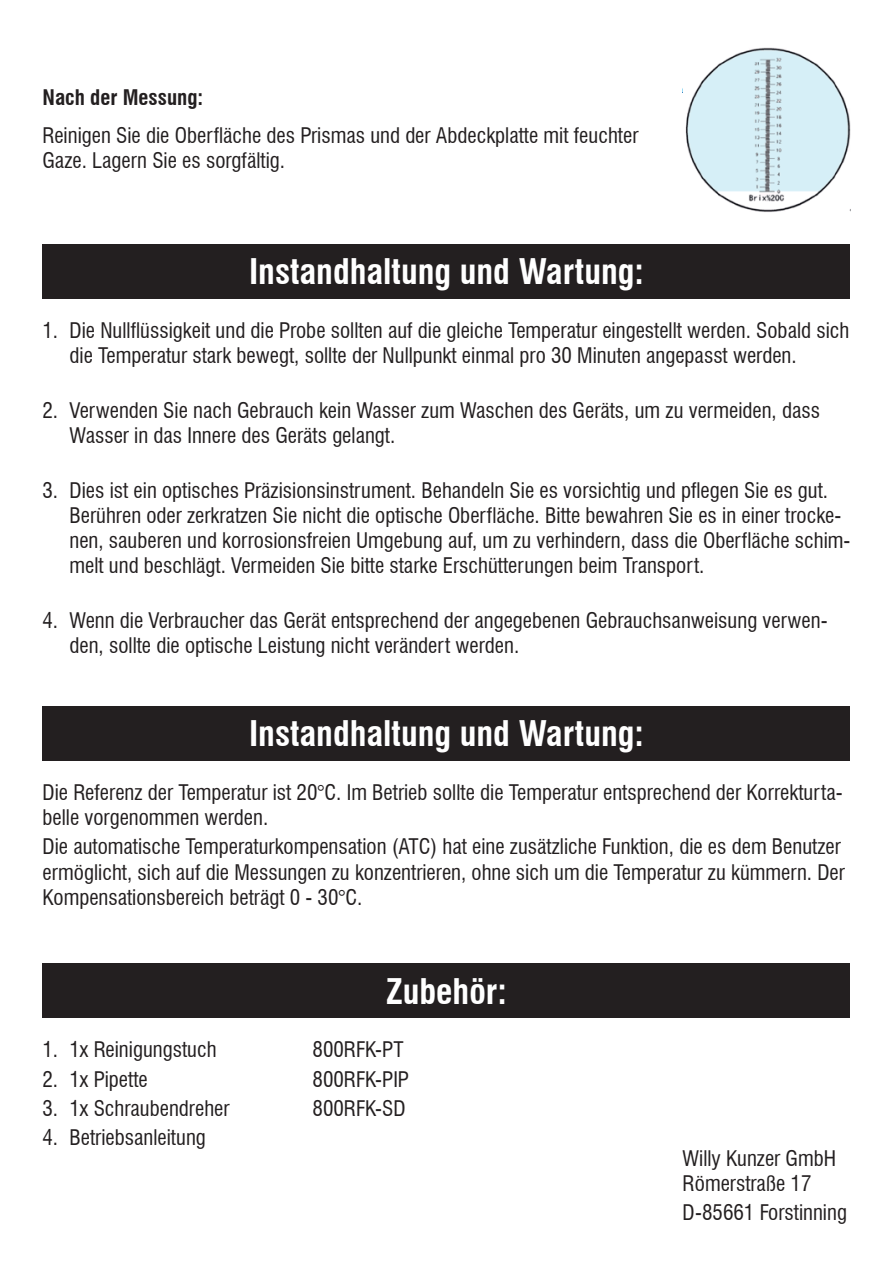
<style>
.page{position:relative;width:893px;height:1263px;background:#fff}
.page>*{position:absolute;margin:0;border:0;box-sizing:border-box;transform-origin:0 0}
.t1{font:700 condensed 34.5px "Swiss 721 BT";color:#fff}
.t2{font:condensed 21px/25.2px "Swiss 721 BT";color:#231f20}
.t3{font:700 condensed 21px "Swiss 721 BT";color:#231f20}
</style>
<div class="page">
<img style="left:685px;top:47px;width:165px;height:165px">
<div style="left:43px;top:244px;width:807px;height:55px;background:#231f20"></div>
<div style="left:43px;top:706px;width:807px;height:54px;background:#231f20"></div>
<div style="left:43px;top:963px;width:807px;height:54px;background:#231f20"></div>
<p class="t3" style="left:43px;top:84px;width:162px">Nach der Messung:</p>
<p class="t2" style="left:43px;top:122px;width:597px">Reinigen Sie die Oberfläche des Prismas und der Abdeckplatte mit feuchter<br>Gaze. Lagern Sie es sorgfältig.</p>
<h1 class="t1" style="left:249px;top:251px;width:396px">Instandhaltung und Wartung:</h1>
<p class="t2" style="left:70px;top:318px;width:781px;text-indent:-27px">1. Die Nullflüssigkeit und die Probe sollten auf die gleiche Temperatur eingestellt werden. Sobald sich die Temperatur stark bewegt, sollte der Nullpunkt einmal pro 30 Minuten angepasst werden.</p>
<p class="t2" style="left:70px;top:398px;width:752px;text-indent:-27px">2. Verwenden Sie nach Gebrauch kein Wasser zum Waschen des Geräts, um zu vermeiden, dass<br>Wasser in das Innere des Geräts gelangt.</p>
<p class="t2" style="left:70px;top:477px;width:782px;text-indent:-27px">3. Dies ist ein optisches Präzisionsinstrument. Behandeln Sie es vorsichtig und pflegen Sie es gut.<br>Berühren oder zerkratzen Sie nicht die optische Oberfläche. Bitte bewahren Sie es in einer trocke&shy;nen, sauberen und korrosionsfreien Umgebung auf, um zu verhindern, dass die Oberfläche schim&shy;melt und beschlägt. Vermeiden Sie bitte starke Erschütterungen beim Transport.</p>
<p class="t2" style="left:70px;top:608px;width:760px;text-indent:-27px">4. Wenn die Verbraucher das Gerät entsprechend der angegebenen Gebrauchsanweisung verwen&shy;den, sollte die optische Leistung nicht verändert werden.</p>
<h1 class="t1" style="left:249px;top:713px;width:396px">Instandhaltung und Wartung:</h1>
<p class="t2" style="left:43px;top:780px;width:802px">Die Referenz der Temperatur ist 20°C. Im Betrieb sollte die Temperatur entsprechend der Korrekturta&shy;belle vorgenommen werden.</p>
<p class="t2" style="left:43px;top:834px;width:804px">Die automatische Temperaturkompensation (ATC) hat eine zusätzliche Funktion, die es dem Benutzer ermöglicht, sich auf die Messungen zu konzentrieren, ohne sich um die Temperatur zu kümmern. Der<br>Kompensationsbereich beträgt 0 - 30°C.</p>
<h1 class="t1" style="left:386px;top:970px;width:122px">Zubehör:</h1>
<p class="t2" style="left:43px;top:1037px;width:176px">1. 1x Reinigungstuch</p>
<p class="t2" style="left:313px;top:1037px;width:93px">800RFK-PT</p>
<p class="t2" style="left:43px;top:1066px;width:107px">2. 1x Pipette</p>
<p class="t2" style="left:313px;top:1066px;width:98px">800RFK-PIP</p>
<p class="t2" style="left:43px;top:1096px;width:189px">3. 1x Schraubendreher</p>
<p class="t2" style="left:313px;top:1096px;width:95px">800RFK-SD</p>
<p class="t2" style="left:43px;top:1125px;width:165px">4. Betriebsanleitung</p>
<p class="t2" style="left:683px;top:1145px;width:155px">Willy Kunzer GmbH<br>Römerstraße 17</p>
<p class="t2" style="left:683px;top:1200px;width:166px">D-85661 Forstinning</p>
</div>
